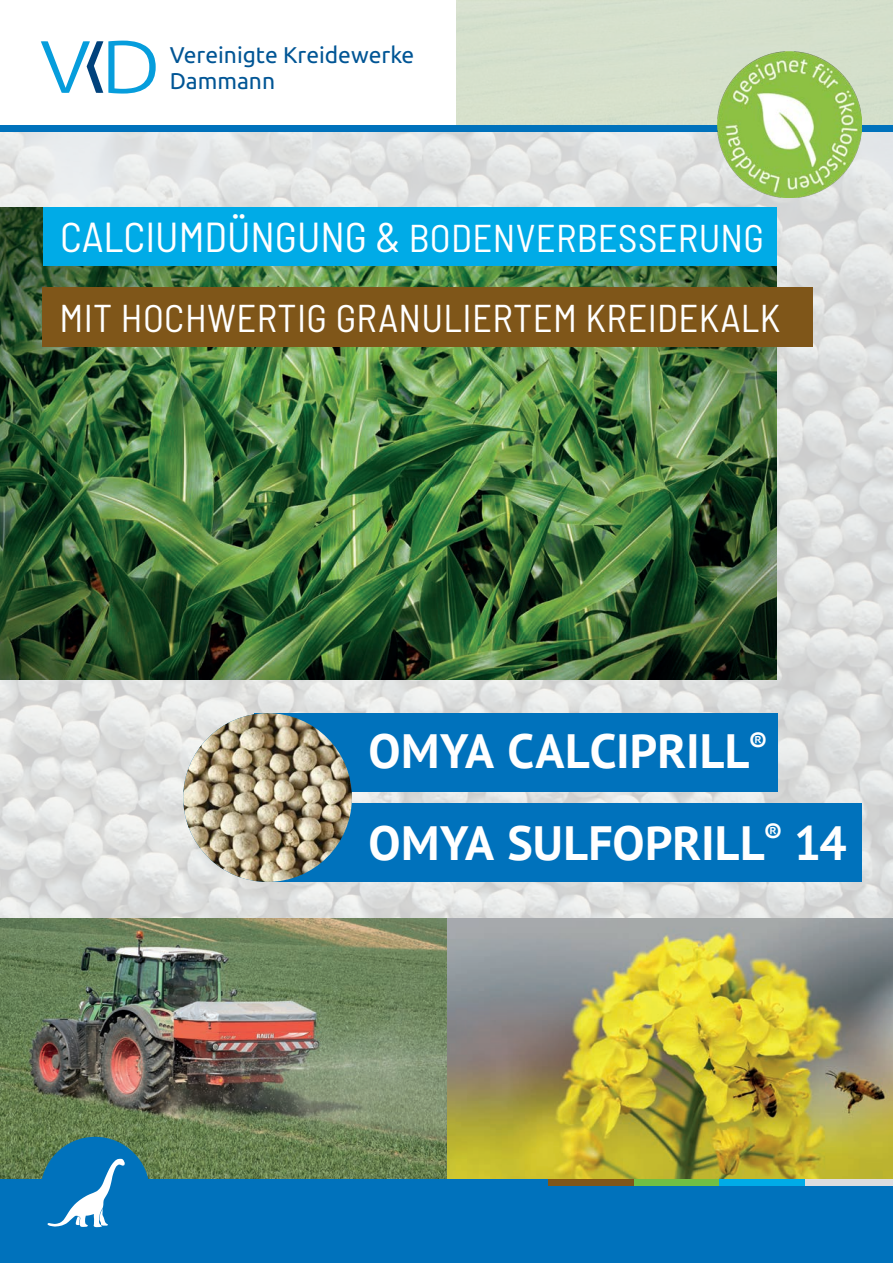
<style>
.page{position:relative;width:893px;height:1263px;background:#fff}
.page>*{position:absolute;margin:0;border:0;box-sizing:border-box;transform-origin:0 0}
.Produkttitel{font:700 48px "PT Sans";color:#fff}
.t1{font:semi-condensed 38.7px "Barlow";letter-spacing:.01em;color:#fff}
.t2{font:22.8px/25.7px "Ubuntu";color:#005595}
.s1{font-size:41.85px}
</style>
<div class="page">
<img style="left:0;top:132px;width:893px;height:786px">
<img style="left:446px;top:918px;width:447px;height:261px">
<div style="left:456px;top:0;width:437px;height:125px;background:#d6e0cc"></div>
<svg style="left:41px;top:41px;width:115px;height:53px"></svg>
<div style="left:0;top:125px;width:893px;height:7px;background:#0072bc"></div>
<img style="left:0;top:207px;width:776px;height:472px">
<div style="left:43px;top:207px;width:733px;height:59px;background:#00abe7"></div>
<div style="left:42px;top:287px;width:770px;height:60px;background:#7f5619"></div>
<img style="left:0;top:918px;width:446px;height:261px">
<div style="left:0;top:1180px;width:893px;height:83px;background:#0072bc"></div>
<div style="left:0;top:1179px;width:728px;height:7px;background:#0072bc"></div>
<div style="left:634px;top:1179px;width:86px;height:7px;background:#71bf44"></div>
<div style="left:805px;top:1179px;width:88px;height:7px;background:#dcdddf"></div>
<div style="left:548px;top:1179px;width:86px;height:7px;background:#7f5619"></div>
<div style="left:720px;top:1179px;width:85px;height:7px;background:#00abe7"></div>
<div style="left:41px;top:1137px;width:109px;height:109px;background:#0072bc;border-radius:50%"></div>
<svg style="left:48px;top:1159px;width:77px;height:68px"></svg>
<img style="left:718px;top:51px;width:143px;height:146px">
<div style="left:254px;top:713px;width:523px;height:79px;background:#0072bc"></div>
<div style="left:265px;top:803px;width:596px;height:79px;background:#0072bc"></div>
<img style="left:183px;top:713px;width:169px;height:169px;border-radius:84px">
<p class="t2" style="left:170px;top:44px;width:246px">Vereinigte Kreidewerke<br>Dammann</p>
<p class="t1" style="left:60px;top:211px;width:705px"><span class="s1">CALCIUMDÜNGUNG &amp;</span> BODENVERBESSERUNG</p>
<p class="t1" style="left:59px;top:290px;width:722px">MIT HOCHWERTIG GRANULIERTEM KREIDEKALK</p>
<p class="Produkttitel" style="left:369px;top:719px;width:401px">OMYA CALCIPRILL<sup>®</sup></p>
<p class="Produkttitel" style="left:369px;top:811px;width:480px">OMYA SULFOPRILL<sup>®</sup> 14</p>
</div>
